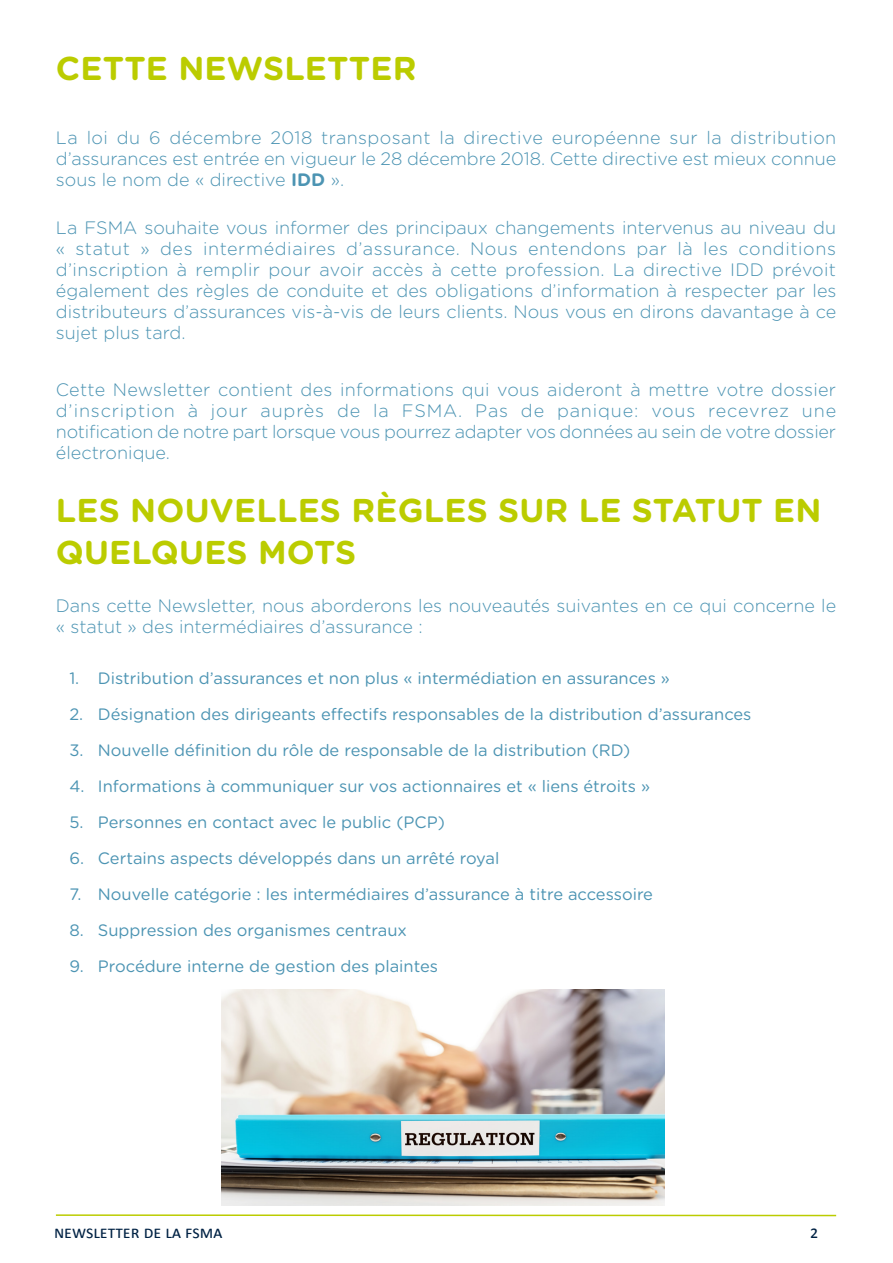
<style>
.page{position:relative;width:893px;height:1263px;background:#fff}
.page>*{position:absolute;margin:0;border:0;box-sizing:border-box;transform-origin:0 0}
.TITEL_N2{font:700 33px/42px "Gotham Rounded";letter-spacing:.005em;color:#bc0}
.INTRO{font:300 18px/21px "Gotham Rounded";color:#4c94b3;text-align:justify}
.t1{font:18px "Calibri";color:#024}
.t2{font:16.5px "Gotham Rounded";color:#4c94b3}
.s1{font-weight:700}
</style>
<div class="page">
<hr style="left:56px;top:1214px;width:780px;height:2px;background:#bc0">
<img style="left:221px;top:989px;width:443px;height:216px">
<p class="TITEL_N2" style="left:56px;top:46px;width:362px">CETTE NEWSLETTER</p>
<p class="INTRO" style="left:56px;top:126px;width:782px">La loi du 6 décembre 2018 transposant la directive européenne sur la distribution d’assurances est entrée en vigueur le 28 décembre 2018. Cette directive est mieux connue sous le nom de « directive <span class="s1">IDD</span> ».</p>
<p class="INTRO" style="left:56px;top:216px;width:782px">La FSMA souhaite vous informer des principaux changements intervenus au niveau du « statut » des intermédiaires d’assurance. Nous entendons par là les conditions d’inscription à remplir pour avoir accès à cette profession. La directive IDD prévoit également des règles de conduite et des obligations d’information à respecter par les distributeurs d’assurances vis-à-vis de leurs clients. Nous vous en dirons davantage à ce sujet plus tard.</p>
<p class="INTRO" style="left:56px;top:378px;width:782px">Cette Newsletter contient des informations qui vous aideront à mettre votre dossier d’inscription à jour auprès de la FSMA. Pas de panique: vous recevrez une notification de notre part lorsque vous pourrez adapter vos données au sein de votre dossier électronique.</p>
<p class="TITEL_N2" style="left:56px;top:488px;width:767px">LES NOUVELLES RÈGLES SUR LE STATUT EN<br>QUELQUES MOTS</p>
<p class="INTRO" style="left:56px;top:594px;width:782px">Dans cette Newsletter, nous aborderons les nouveautés suivantes en ce qui concerne le « statut » des intermédiaires d’assurance :</p>
<p class="t2" style="left:69px;top:667px;width:602px">1. Distribution d’assurances et non plus « intermédiation en assurances »</p>
<p class="t2" style="left:69px;top:703px;width:684px">2. Désignation des dirigeants effectifs responsables de la distribution d’assurances</p>
<p class="t2" style="left:69px;top:739px;width:562px">3. Nouvelle définition du rôle de responsable de la distribution (RD)</p>
<p class="t2" style="left:69px;top:775px;width:582px">4. Informations à communiquer sur vos actionnaires et « liens étroits »</p>
<p class="t2" style="left:69px;top:811px;width:377px">5. Personnes en contact avec le public (PCP)</p>
<p class="t2" style="left:69px;top:847px;width:432px">6. Certains aspects développés dans un arrêté royal</p>
<p class="t2" style="left:69px;top:883px;width:585px">7. Nouvelle catégorie : les intermédiaires d’assurance à titre accessoire</p>
<p class="t2" style="left:69px;top:919px;width:339px">8. Suppression des organismes centraux</p>
<p class="t2" style="left:69px;top:955px;width:370px">9. Procédure interne de gestion des plaintes</p>
<p class="t1" style="left:54px;top:1221px;width:170px">Newsletter de la fsma</p>
<p class="t1" style="left:810px;top:1221px;width:10px">2</p>
</div>
